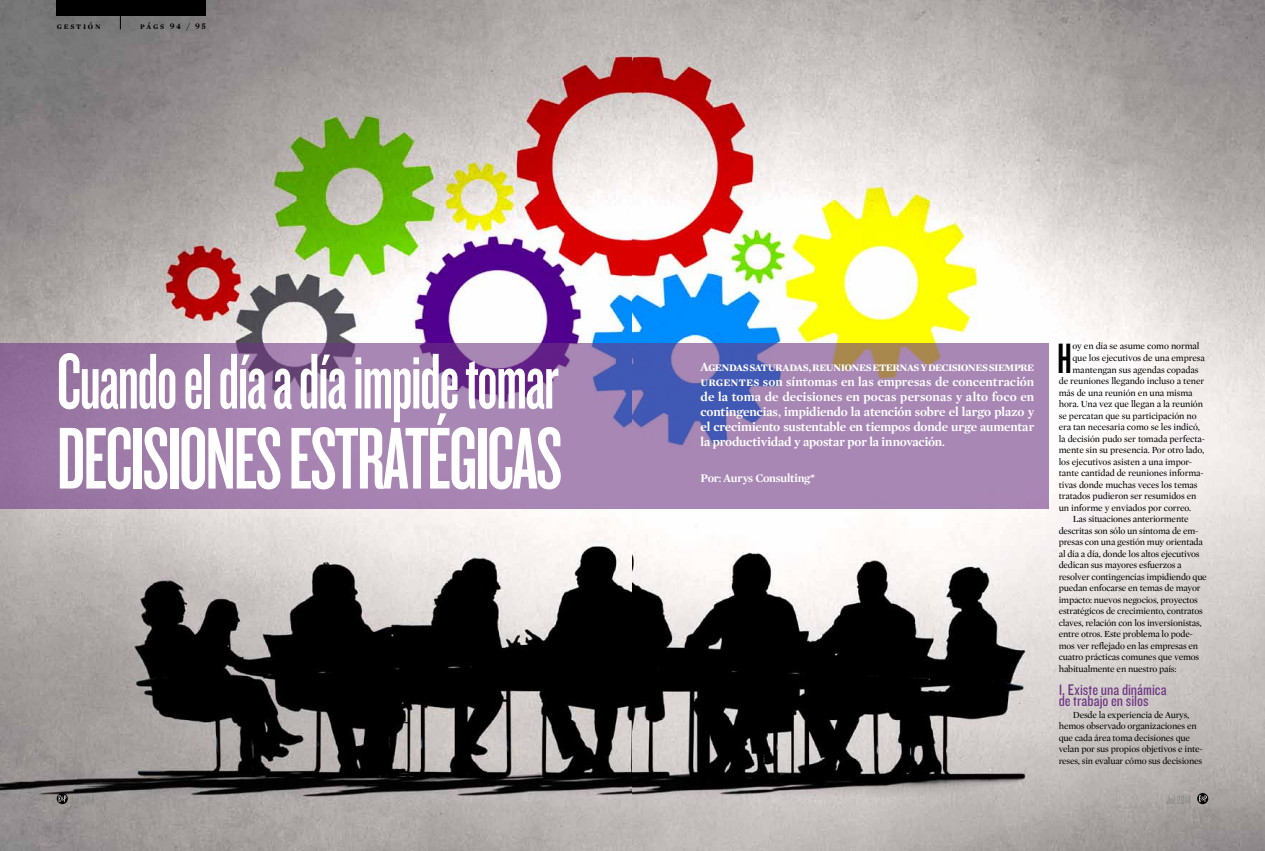
<style>
.page{position:relative;width:1265px;height:851px;background:#fff}
.page>*{position:absolute;margin:0;border:0;box-sizing:border-box;transform-origin:0 0}
.t1{font:91px "Knockout HTF47 Bantamweight";letter-spacing:-.02em;color:#fff}
.t2{font:82px "Knockout HTF47 Bantamweight";letter-spacing:-.02em;color:#fff}
.t3{font:44px "Knockout HTF47 Bantamweight";color:#000}
.t4{font:16px/11.5px "Knockout HTF29 Junior Liteweight";color:#6d3583}
.t5{font:700 13px/15px "Mercury Display";letter-spacing:-.015em;color:#fff;text-align:justify}
.t6{font:13px "Mercury Display Bold SC";letter-spacing:-.04em;color:#fff}
.t7{font:12.5px "Knockout HTF27 Junior Bantamwt";letter-spacing:.02em;color:#868786}
.t8{font:700 12px "Mercury Display";letter-spacing:-.02em;color:#fff}
.t9{font:9.5px/11.5px "Mercury Display";letter-spacing:-.02em;color:#000}
.t10{font:9px "Mercury Display Bold SC";letter-spacing:.2em;color:#000}
.s1{font-family:"Mercury Display Bold SC";font-weight:400}
</style>
<div class="page">
<img style="left:0;top:0;width:1264px;height:850px">
<svg style="left:1196px;top:792px;width:12px;height:12px"></svg>
<svg style="left:1198px;top:795px;width:8px;height:6px"></svg>
<div style="left:57px;top:0;width:149px;height:16px;background:#000"></div>
<svg style="left:120px;top:16px;width:1px;height:13px"></svg>
<svg style="left:57px;top:792px;width:11px;height:12px"></svg>
<svg style="left:58px;top:795px;width:8px;height:6px"></svg>
<svg style="left:0;top:343px;width:1048px;height:165px;fill:#a887b5"></svg>
<p class="t10" style="left:57px;top:21px;width:45px">gestión</p>
<p class="t10" style="left:140px;top:21px;width:68px">págs 94 / 95</p>
<h2 class="t2" style="left:57px;top:340px;width:504px">Cuando el día a día impide tomar</h2>
<h1 class="t1" style="left:57px;top:413px;width:507px">decisiones estratégicas</h1>
<h3 class="t6" style="left:700px;top:359px;width:335px">Agendas saturadas, reuniones eternas y decisiones siempre</h3>
<p class="t5" style="left:700px;top:374px;width:335px"><span class="s1">urgentes</span> son síntomas en las empresas de concentración de la toma de decisiones en pocas personas y alto foco en contingencias, impidiendo la atención sobre el largo plazo y el crecimiento sustentable en tiempos donde urge aumentar la productividad y apostar por la innovación.</p>
<p class="t8" style="left:700px;top:471px;width:116px">Por: Aurys Consulting*</p>
<h3 class="t3" style="left:1057px;top:336px;width:16px">H</h3>
<p class="t9" style="left:1072px;top:341px;width:128px">oy en día se asume como normal</p>
<p class="t9" style="left:1072px;top:352px;width:134px">que los ejecutivos de una empresa</p>
<p class="t9" style="left:1072px;top:364px;width:127px">mantengan sus agendas copadas</p>
<p class="t9" style="left:1058px;top:375px;width:147px">de reuniones llegando incluso a tener</p>
<p class="t9" style="left:1058px;top:387px;width:135px">más de una reunión en una misma</p>
<p class="t9" style="left:1058px;top:398px;width:146px">hora. Una vez que llegan a la reunión</p>
<p class="t9" style="left:1058px;top:410px;width:139px">se percatan que su participación no</p>
<p class="t9" style="left:1058px;top:421px;width:143px">era tan necesaria como se les indicó,</p>
<p class="t9" style="left:1058px;top:433px;width:148px">la decisión pudo ser tomada perfecta-</p>
<p class="t9" style="left:1058px;top:444px;width:147px">mente sin su presencia. Por otro lado,</p>
<p class="t9" style="left:1058px;top:456px;width:135px">los ejecutivos asisten a una impor-</p>
<p class="t9" style="left:1058px;top:467px;width:146px">tante cantidad de reuniones informa-</p>
<p class="t9" style="left:1058px;top:479px;width:140px">tivas donde muchas veces los temas</p>
<p class="t9" style="left:1058px;top:490px;width:139px">tratados pudieron ser resumidos en</p>
<p class="t9" style="left:1058px;top:502px;width:134px">un informe y enviados por correo.</p>
<p class="t9" style="left:1072px;top:513px;width:117px">Las situaciones anteriormente</p>
<p class="t9" style="left:1058px;top:525px;width:141px">descritas son sólo un síntoma de em-</p>
<p class="t9" style="left:1058px;top:536px;width:145px">presas con una gestión muy orientada</p>
<p class="t9" style="left:1058px;top:548px;width:142px">al día a día, donde los altos ejecutivos</p>
<p class="t9" style="left:1058px;top:559px;width:124px">dedican sus mayores esfuerzos a</p>
<p class="t9" style="left:1058px;top:571px;width:149px">resolver contingencias impidiendo que</p>
<p class="t9" style="left:1058px;top:582px;width:143px">puedan enfocarse en temas de mayor</p>
<p class="t9" style="left:1058px;top:594px;width:141px">impacto: nuevos negocios, proyectos</p>
<p class="t9" style="left:1058px;top:605px;width:146px">estratégicos de crecimiento, contratos</p>
<p class="t9" style="left:1058px;top:617px;width:144px">claves, relación con los inversionistas,</p>
<p class="t9" style="left:1058px;top:628px;width:136px">entre otros. Este problema lo pode-</p>
<p class="t9" style="left:1058px;top:640px;width:141px">mos ver reflejado en las empresas en</p>
<p class="t9" style="left:1058px;top:651px;width:142px">cuatro prácticas comunes que vemos</p>
<p class="t9" style="left:1058px;top:663px;width:119px">habitualmente en nuestro país:</p>
<h3 class="t4" style="left:1058px;top:684px;width:109px">1. Existe una dinámica de trabajo en silos</h3>
<p class="t9" style="left:1058px;top:709px;width:145px;text-indent:14px">Desde la experiencia de Aurys, hemos observado organizaciones en que cada área toma decisiones que velan por sus propios objetivos e inte&shy;reses, sin evaluar cómo sus decisiones</p>
<h3 class="t7" style="left:1166px;top:793px;width:26px">Jul 2014</h3>
</div>
